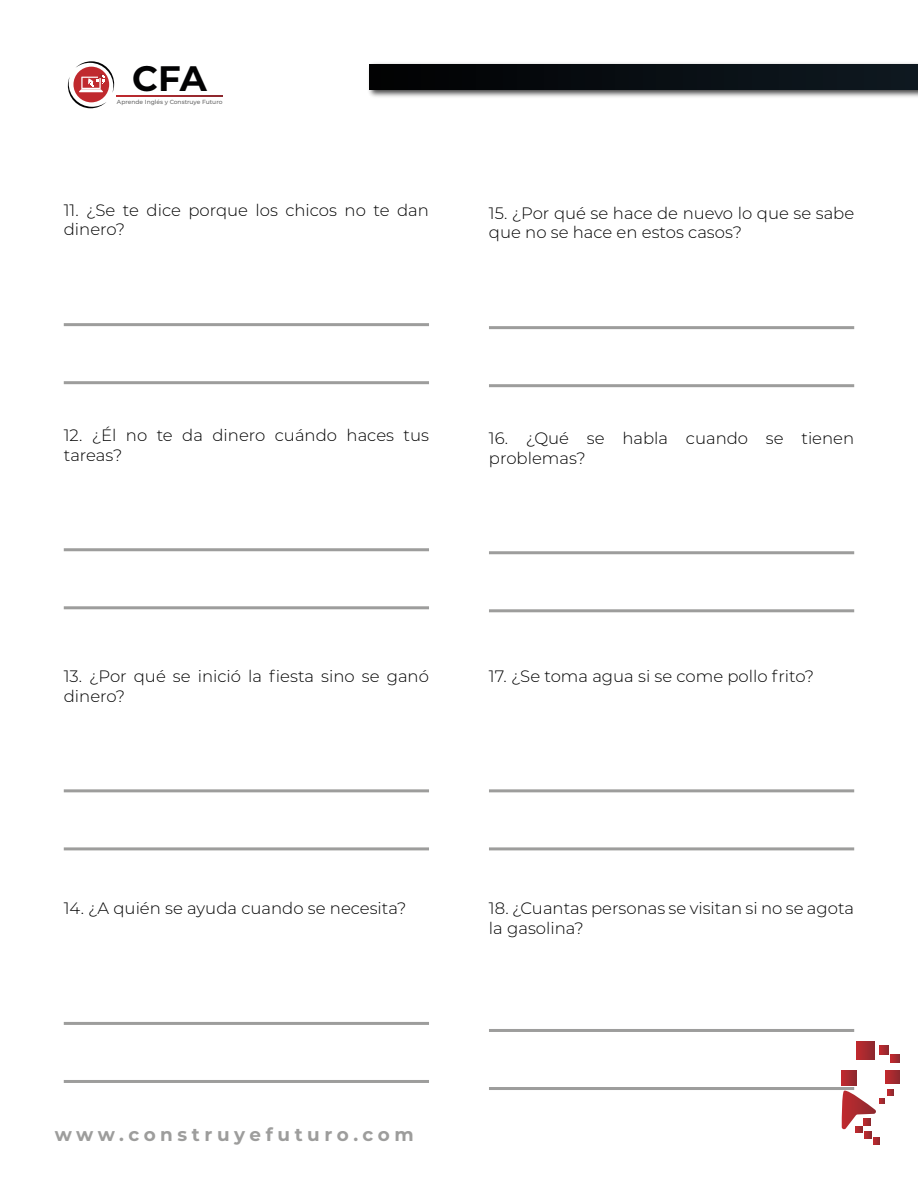
<style>
.page{position:relative;width:918px;height:1188px;background:#fff}
.page>*{position:absolute;margin:0;border:0;box-sizing:border-box;transform-origin:0 0}
.t1{font:700 35.4px "Montserrat";color:#020203}
.t2{font:700 18.45px "Montserrat";letter-spacing:.25em;color:#9d9d9c}
.t3{font:300 16.5px/19.8px "Montserrat";color:#000}
.t4{font:500 6px "Montserrat";color:#676767}
</style>
<div class="page">
<img style="left:368px;top:63px;width:550px;height:34px">
<div style="left:370px;top:64px;width:548px;height:25px;background:linear-gradient(to right,#010102,#0f1921)"></div>
<svg style="left:68px;top:61px;width:46px;height:47px"></svg>
<svg style="left:117px;top:95px;width:106px;height:1px"></svg>
<svg style="left:856px;top:1041px;width:19px;height:18px"></svg>
<svg style="left:880px;top:1046px;width:20px;height:17px"></svg>
<svg style="left:886px;top:1070px;width:13px;height:14px"></svg>
<svg style="left:842px;top:1090px;width:51px;height:55px"></svg>
<svg style="left:842px;top:1071px;width:15px;height:14px"></svg>
<hr style="left:64px;top:323px;width:365px;height:3px;background:#9d9d9c">
<hr style="left:64px;top:548px;width:365px;height:3px;background:#9d9d9c">
<hr style="left:64px;top:789px;width:365px;height:3px;background:#9d9d9c">
<hr style="left:64px;top:1022px;width:365px;height:3px;background:#9d9d9c">
<hr style="left:64px;top:381px;width:365px;height:3px;background:#9d9d9c">
<hr style="left:64px;top:606px;width:365px;height:3px;background:#9d9d9c">
<hr style="left:64px;top:847px;width:365px;height:3px;background:#9d9d9c">
<hr style="left:64px;top:1080px;width:365px;height:3px;background:#9d9d9c">
<hr style="left:489px;top:326px;width:365px;height:3px;background:#9d9d9c">
<hr style="left:489px;top:551px;width:365px;height:3px;background:#9d9d9c">
<hr style="left:489px;top:384px;width:365px;height:3px;background:#9d9d9c">
<hr style="left:489px;top:609px;width:365px;height:3px;background:#9d9d9c">
<hr style="left:489px;top:789px;width:365px;height:3px;background:#9d9d9c">
<hr style="left:489px;top:1029px;width:365px;height:3px;background:#9d9d9c">
<hr style="left:489px;top:847px;width:365px;height:3px;background:#9d9d9c">
<hr style="left:489px;top:1087px;width:365px;height:3px;background:#9d9d9c">
<h1 class="t1" style="left:132px;top:53px;width:76px">CFA</h1>
<p class="t4" style="left:117px;top:97px;width:107px">Aprende Inglés y Construye Futuro</p>
<p class="t3" style="left:64px;top:199px;width:367px">11. ¿Se te dice porque los chicos no te dan dinero?</p>
<p class="t3" style="left:489px;top:202px;width:367px">15. ¿Por qué se hace de nuevo lo que se sabe que no se hace en estos casos?</p>
<p class="t3" style="left:64px;top:424px;width:367px">12. ¿Él no te da dinero cuándo haces tus tareas?</p>
<p class="t3" style="left:489px;top:427px;width:367px">16. ¿Qué se habla cuando se tienen problemas?</p>
<p class="t3" style="left:64px;top:666px;width:367px">13. ¿Por qué se inició la fiesta sino se ganó dinero?</p>
<p class="t3" style="left:489px;top:666px;width:327px">17. ¿Se toma agua si se come pollo frito?</p>
<p class="t3" style="left:64px;top:898px;width:344px">14. ¿A quién se ayuda cuando se necesita?</p>
<p class="t2" style="left:55px;top:1122px;width:361px">www.construyefuturo.com</p>
<p class="t3" style="left:489px;top:898px;width:367px">18. ¿Cuantas personas se visitan si no se agota la gasolina?</p>
</div>
